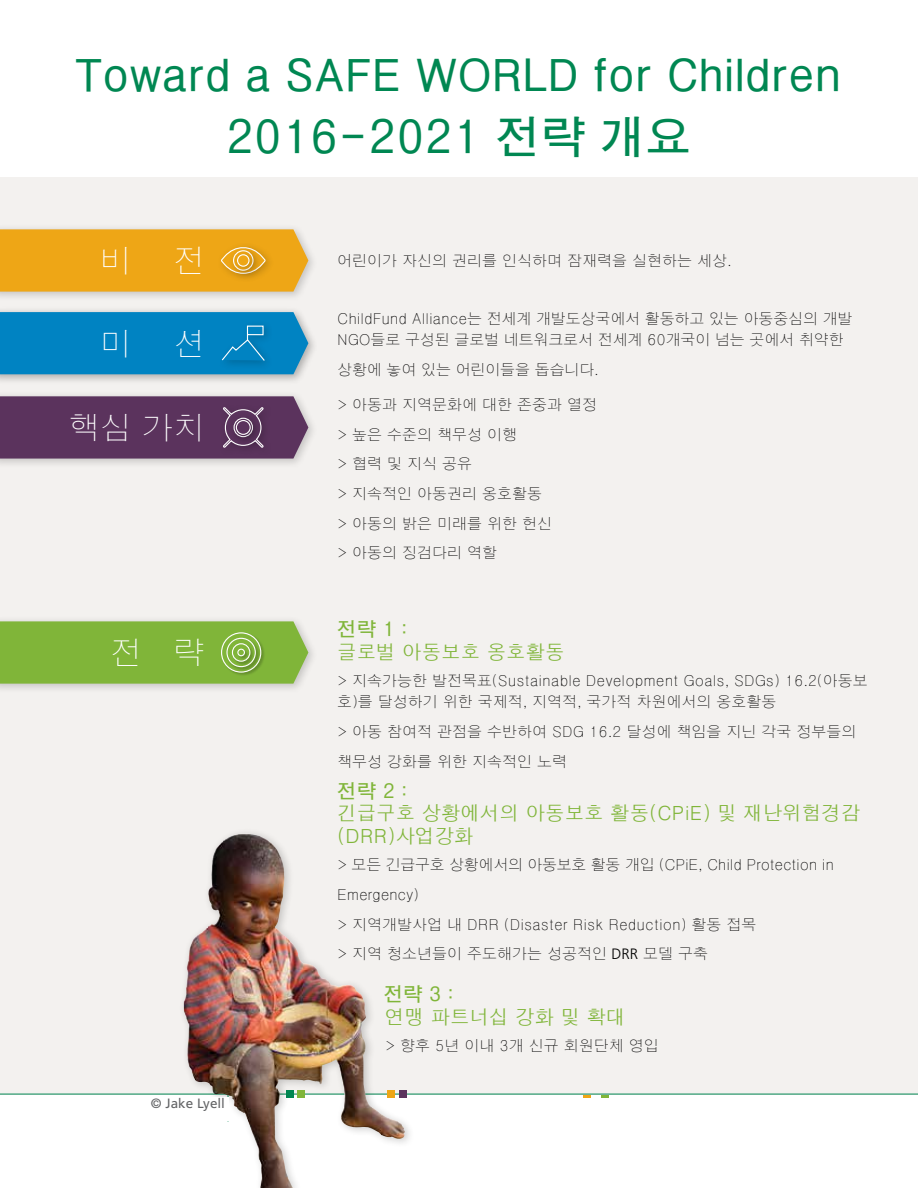
<style>
.page{position:relative;width:918px;height:1188px;background:#fff}
.page>*{position:absolute;margin:0;border:0;box-sizing:border-box;transform-origin:0 0}
.t1{font:700 45px "HY Go Thic";color:#008752}
.t2{font:700 43.5px "HY Go Thic";color:#008752}
.t3{font:300 31.5px "HY Go Thic";color:#fff}
.t4{font:500 19.5px/22.5px "HY Go Thic";color:#80b539}
.t5{font:700 19.5px "HY Go Thic";color:#80b539}
.t6{font:300 15px/29.7px "HY Go Thic";color:#000}
.t7{font:13.5px "Frutiger LT Std";color:#636466}
.s1{font-family:"Frutiger LT Std"}
</style>
<div class="page">
<div style="left:602px;top:1090px;width:7px;height:7px;background:#80b539"></div>
<div style="left:583px;top:1090px;width:7px;height:7px;background:#eea616"></div>
<div style="left:0;top:177px;width:918px;height:917px;background:#f3f1ef"></div>
<hr style="left:0;top:1094px;width:918px;height:1px;background:#008752">
<div style="left:0;top:223px;width:318px;height:79px;background:#000;opacity:.2"></div>
<div style="left:0;top:306px;width:318px;height:79px;background:#000;opacity:.3"></div>
<div style="left:0;top:390px;width:318px;height:79px;background:#000;opacity:.2"></div>
<div style="left:0;top:396px;width:308px;height:63px;background:#5b335d"></div>
<div style="left:228px;top:412px;width:35px;height:35px;background:#000;opacity:.2"></div>
<div style="left:230px;top:414px;width:31px;height:31px;background:#000;opacity:.2"></div>
<div style="left:236px;top:421px;width:14px;height:13px;background:#5b335d;border-radius:50%"></div>
<div style="left:236px;top:420px;width:15px;height:15px;border:1px solid #fff;border-radius:50%"></div>
<svg style="left:0;top:312px;width:308px;height:62px;background:#0584c2"></svg>
<div style="left:0;top:229px;width:308px;height:63px;background:#eea616"></div>
<div style="left:227px;top:245px;width:37px;height:36px;background:#000;opacity:.2"></div>
<div style="left:231px;top:249px;width:29px;height:28px;background:#000;opacity:.2"></div>
<div style="left:238px;top:255px;width:11px;height:11px;background:#eea616;border-radius:50%"></div>
<div style="left:237px;top:254px;width:13px;height:13px;border:1px solid #fff;border-radius:50%"></div>
<div style="left:0;top:615px;width:318px;height:79px;background:#000;opacity:.2"></div>
<div style="left:0;top:621px;width:308px;height:63px;background:#80b539"></div>
<div style="left:221px;top:632px;width:44px;height:45px;background:#000;opacity:.2"></div>
<svg style="left:222px;top:633px;width:39px;height:39px"></svg>
<div style="left:221px;top:632px;width:40px;height:41px;border:1px solid #fff;border-radius:50%"></div>
<div style="left:227px;top:638px;width:33px;height:33px;background:#000;opacity:.2"></div>
<svg style="left:227px;top:638px;width:28px;height:29px"></svg>
<div style="left:226px;top:638px;width:30px;height:29px;border:1px solid #fff;border-radius:50%"></div>
<div style="left:232px;top:643px;width:22px;height:22px;background:#000;opacity:.2"></div>
<svg style="left:232px;top:644px;width:18px;height:17px"></svg>
<div style="left:232px;top:643px;width:18px;height:19px;border:1px solid #fff;border-radius:50%"></div>
<div style="left:237px;top:649px;width:12px;height:11px;background:#000;opacity:.2"></div>
<div style="left:238px;top:649px;width:6px;height:7px;background:#80b539;border-radius:50%"></div>
<div style="left:237px;top:649px;width:8px;height:7px;border:1px solid #fff;border-radius:50%"></div>
<div style="left:178px;top:828px;width:237px;height:360px;background:#000;opacity:.2"></div>
<img style="left:211px;top:834px;width:35px;height:51px">
<div style="left:151px;top:1097px;width:78px;height:24px;background:#fff"></div>
<h2 class="t2" style="left:75px;top:54px;width:768px">Toward a SAFE WORLD for Children</h2>
<h1 class="t1" style="left:226px;top:114px;width:466px">2016-2021 전략 개요</h1>
<h3 class="t3" style="left:100px;top:245px;width:33px">비</h3>
<h3 class="t3" style="left:173px;top:245px;width:33px">전</h3>
<p class="t6" style="left:337px;top:246px;width:396px">어린이가 자신의 권리를 인식하며 잠재력을 실현하는 세상.</p>
<p class="t6" style="left:337px;top:309px;width:517px;line-height:21px">ChildFund Alliance는 전세계 개발도상국에서 활동하고 있는 아동중심의 개발<br>NGO들로 구성된 글로벌 네트워크로서 전세계 60개국이 넘는 곳에서 취약한</p>
<p class="t6" style="left:337px;top:355px;width:263px">상황에 놓여 있는 어린이들을 돕습니다.</p>
<h3 class="t3" style="left:68px;top:412px;width:138px">핵심 가치</h3>
<h3 class="t3" style="left:100px;top:327px;width:33px">미</h3>
<h3 class="t3" style="left:173px;top:327px;width:33px">션</h3>
<p class="t6" style="left:337px;top:390px;width:261px">&gt; 아동과 지역문화에 대한 존중과 열정 &gt; 높은 수준의 책무성 이행<br>&gt; 협력 및 지식 공유<br>&gt; 지속적인 아동권리 옹호활동<br>&gt; 아동의 밝은 미래를 위한 헌신<br>&gt; 아동의 징검다리 역할</p>
<h3 class="t3" style="left:110px;top:637px;width:96px">전 략</h3>
<p class="t7" style="left:151px;top:1095px;width:76px">© Jake Lyell</p>
<h3 class="t5" style="left:337px;top:619px;width:71px">전략 1 :</h3>
<h3 class="t4" style="left:337px;top:640px;width:229px">글로벌 아동보호 옹호활동</h3>
<p class="t6" style="left:337px;top:670px;width:532px;line-height:21px">&gt; 지속가능한 발전목표(Sustainable Development Goals, SDGs) 16.2(아동보 호)를 달성하기 위한 국제적, 지역적, 국가적 차원에서의 옹호활동</p>
<p class="t6" style="left:337px;top:717px;width:521px">&gt; 아동 참여적 관점을 수반하여 SDG 16.2 달성에 책임을 지닌 각국 정부들의 책무성 강화를 위한 지속적인 노력</p>
<h3 class="t5" style="left:337px;top:781px;width:71px">전략 2 :</h3>
<h3 class="t4" style="left:337px;top:802px;width:525px">긴급구호 상황에서의 아동보호 활동(CPiE) 및 재난위험경감 (DRR)사업강화</h3>
<p class="t6" style="left:337px;top:850px;width:498px">&gt; 모든 긴급구호 상황에서의 아동보호 활동 개입 (CPiE, Child Protection in Emergency)<br>&gt; 지역개발사업 내 DRR (Disaster Risk Reduction) 활동 접목<br>&gt; 지역 청소년들이 주도해가는 성공적인 <span class="s1">DRR</span> 모델 구축</p>
<h3 class="t5" style="left:384px;top:984px;width:71px">전략 3 :</h3>
<h3 class="t4" style="left:385px;top:1005px;width:242px">연맹 파트너십 강화 및 확대</h3>
<p class="t6" style="left:385px;top:1031px;width:275px">&gt; 향후 5년 이내 3개 신규 회원단체 영입</p>
</div>
